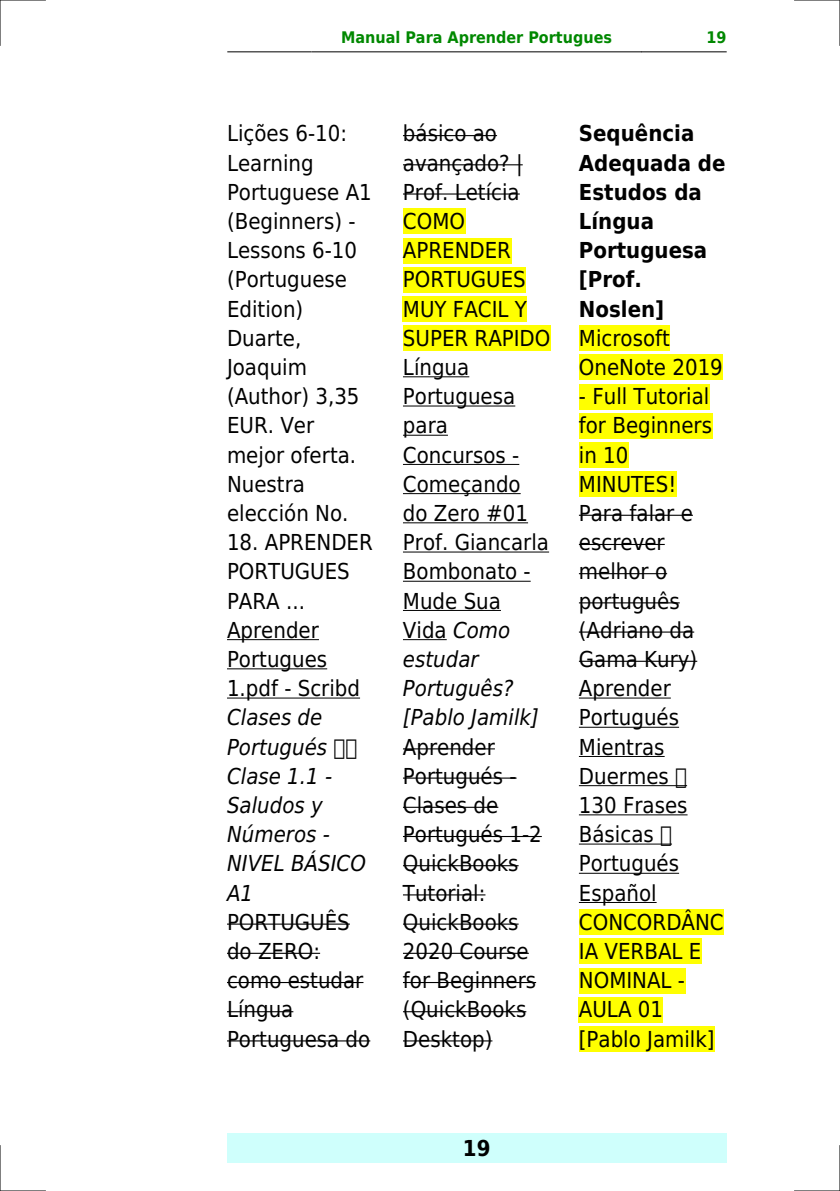
<style>
.page{position:relative;width:840px;height:1191px;background:#fff}
.page>*{position:absolute;margin:0;border:0;box-sizing:border-box;transform-origin:0 0}
.t1{font:22px/29.2px "DejaVu Sans Condensed";color:#000}
.t2{font:700 22px/29.2px "DejaVu Sans Condensed";color:#000}
.t3{font:italic 22px/29.2px "DejaVu Sans Condensed";color:#000}
.t4{font:700 16px "DejaVu Sans Condensed";color:#080}
.s1{font-style:italic}
</style>
<div class="page">
<hr style="left:227px;top:51px;width:84px;height:1px;background:#000">
<hr style="left:312px;top:51px;width:328px;height:1px;background:#000">
<hr style="left:641px;top:51px;width:84px;height:1px;background:#000">
<div style="left:227px;top:1133px;width:499px;height:29px;background:#cffffc"></div>
<hr style="left:227px;top:639px;width:92px;height:1px;background:#000">
<hr style="left:227px;top:668px;width:100px;height:1px;background:#000">
<hr style="left:227px;top:697px;width:133px;height:1px;background:#000">
<hr style="left:227px;top:923px;width:122px;height:1px;background:#000">
<hr style="left:227px;top:952px;width:93px;height:2px;background:#000">
<hr style="left:227px;top:982px;width:136px;height:1px;background:#000">
<hr style="left:227px;top:1011px;width:66px;height:1px;background:#000">
<hr style="left:227px;top:1040px;width:143px;height:1px;background:#000">
<hr style="left:403px;top:135px;width:94px;height:1px;background:#000">
<hr style="left:403px;top:164px;width:119px;height:1px;background:#000">
<hr style="left:403px;top:193px;width:116px;height:2px;background:#000">
<div style="left:403px;top:208px;width:62px;height:26px;background:#ff0"></div>
<div style="left:403px;top:238px;width:108px;height:25px;background:#ff0"></div>
<div style="left:403px;top:267px;width:122px;height:25px;background:#ff0"></div>
<div style="left:403px;top:296px;width:123px;height:26px;background:#ff0"></div>
<div style="left:403px;top:325px;width:147px;height:26px;background:#ff0"></div>
<hr style="left:403px;top:376px;width:66px;height:1px;background:#000">
<hr style="left:403px;top:405px;width:112px;height:1px;background:#000">
<hr style="left:403px;top:435px;width:44px;height:1px;background:#000">
<hr style="left:403px;top:464px;width:116px;height:1px;background:#000">
<hr style="left:403px;top:493px;width:117px;height:1px;background:#000">
<hr style="left:403px;top:522px;width:125px;height:1px;background:#000">
<hr style="left:403px;top:551px;width:145px;height:1px;background:#000">
<hr style="left:403px;top:581px;width:127px;height:1px;background:#000">
<hr style="left:403px;top:610px;width:97px;height:1px;background:#000">
<hr style="left:403px;top:639px;width:43px;height:1px;background:#000">
<hr style="left:403px;top:748px;width:91px;height:1px;background:#000">
<hr style="left:403px;top:777px;width:113px;height:1px;background:#000">
<hr style="left:403px;top:806px;width:95px;height:2px;background:#000">
<hr style="left:403px;top:836px;width:138px;height:1px;background:#000">
<hr style="left:403px;top:865px;width:115px;height:1px;background:#000">
<hr style="left:403px;top:894px;width:82px;height:1px;background:#000">
<hr style="left:403px;top:923px;width:115px;height:1px;background:#000">
<hr style="left:403px;top:952px;width:125px;height:2px;background:#000">
<hr style="left:403px;top:982px;width:133px;height:1px;background:#000">
<hr style="left:403px;top:1011px;width:123px;height:1px;background:#000">
<hr style="left:403px;top:1040px;width:89px;height:1px;background:#000">
<div style="left:578px;top:325px;width:91px;height:26px;background:#ff0"></div>
<div style="left:578px;top:354px;width:144px;height:26px;background:#ff0"></div>
<div style="left:578px;top:384px;width:131px;height:25px;background:#ff0"></div>
<div style="left:578px;top:413px;width:133px;height:25px;background:#ff0"></div>
<div style="left:578px;top:442px;width:50px;height:26px;background:#ff0"></div>
<div style="left:578px;top:471px;width:98px;height:26px;background:#ff0"></div>
<hr style="left:578px;top:515px;width:114px;height:1px;background:#000">
<hr style="left:578px;top:544px;width:86px;height:1px;background:#000">
<hr style="left:578px;top:573px;width:88px;height:1px;background:#000">
<hr style="left:578px;top:602px;width:101px;height:1px;background:#000">
<hr style="left:578px;top:631px;width:115px;height:1px;background:#000">
<hr style="left:578px;top:660px;width:118px;height:2px;background:#000">
<hr style="left:578px;top:697px;width:92px;height:1px;background:#000">
<hr style="left:578px;top:727px;width:100px;height:1px;background:#000">
<hr style="left:578px;top:756px;width:86px;height:1px;background:#000">
<hr style="left:578px;top:785px;width:108px;height:1px;background:#000">
<hr style="left:578px;top:814px;width:109px;height:1px;background:#000">
<hr style="left:578px;top:843px;width:93px;height:1px;background:#000">
<hr style="left:578px;top:872px;width:100px;height:1px;background:#000">
<hr style="left:578px;top:902px;width:78px;height:1px;background:#000">
<div style="left:578px;top:909px;width:145px;height:26px;background:#ff0"></div>
<div style="left:578px;top:938px;width:123px;height:26px;background:#ff0"></div>
<div style="left:578px;top:967px;width:106px;height:26px;background:#ff0"></div>
<div style="left:578px;top:997px;width:84px;height:25px;background:#ff0"></div>
<div style="left:578px;top:1026px;width:136px;height:25px;background:#ff0"></div>
<hr style="left:0;top:0;width:45px;height:1px;background:#000">
<hr style="left:794px;top:0;width:45px;height:1px;background:#000">
<hr style="left:0;top:1190px;width:45px;height:1px;background:#000">
<hr style="left:794px;top:1190px;width:45px;height:1px;background:#000">
<hr style="left:0;top:0;width:1px;height:45px;background:#000">
<hr style="left:0;top:1145px;width:1px;height:46px;background:#000">
<hr style="left:839px;top:0;width:1px;height:45px;background:#000">
<hr style="left:839px;top:1145px;width:1px;height:46px;background:#000">
<svg style="left:675px;top:785px;width:10px;height:2px"></svg>
<svg style="left:660px;top:843px;width:10px;height:2px"></svg>
<p class="t4" style="left:341px;top:29px;width:272px">Manual Para Aprender Portugues</p>
<p class="t4" style="left:706px;top:29px;width:22px">19</p>
<p class="t1" style="left:227px;top:119px;width:146px">Lições 6-10:<br>Learning<br>Portuguese A1 (Beginners) -<br>Lessons 6-10 (Portuguese<br>Edition)<br>Duarte,<br>Joaquim (Author) 3,35<br>EUR. Ver mejor oferta.<br>Nuestra elección No.</p>
<p class="t1" style="left:227px;top:528px;width:147px">18. APRENDER<br>PORTUGUES<br>PARA ...<br>Aprender<br>Portugues<br>1.pdf - Scribd</p>
<p class="t3" style="left:227px;top:703px;width:140px">Clases de<br>Portugués<br>Clase 1.1 -<br>Saludos y<br>Números -<br>NIVEL BÁSICO<br>A1</p>
<p class="t1" style="left:227px;top:907px;width:145px">PORTUGUÊS do ZERO: como estudar<br>Língua<br>Portuguesa do</p>
<p class="t1" style="left:403px;top:119px;width:149px">básico ao avançado? |<br>Prof. Letícia<br>COMO<br>APRENDER<br>PORTUGUES<br>MUY FACIL Y<br>SUPER RAPIDO<br>Língua<br>Portuguesa para<br>Concursos -<br>Começando do Zero #01<br>Prof. Giancarla<br>Bombonato -<br>Mude Sua<br>Vida <span class="s1">Como estudar<br>Português? [Pablo Jamilk]</span></p>
<p class="t1" style="left:403px;top:732px;width:140px">Aprender<br>Portugués -<br>Clases de<br>Portugués 1-2<br>QuickBooks<br>Tutorial:<br>QuickBooks<br>2020 Course for Beginners (QuickBooks<br>Desktop)</p>
<p class="t2" style="left:578px;top:119px;width:148px">Sequência<br>Adequada de<br>Estudos da<br>Língua<br>Portuguesa [Prof.<br>Noslen]</p>
<p class="t1" style="left:578px;top:323px;width:145px">Microsoft<br>OneNote 2019</p>
<p class="t1" style="left:578px;top:382px;width:146px">- Full Tutorial for Beginners in 10<br>MINUTES!<br>Para falar e escrever melhor o português (Adriano da<br>Gama Kury)<br>Aprender<br>Portugués<br>Mientras<br>Duermes<br>130 Frases<br>Básicas<br>Portugués<br>Español<br>CONCORDÂNC<br>IA VERBAL E<br>NOMINAL -<br>AULA 01 [Pablo Jamilk]</p>
<p class="t2" style="left:462px;top:1133px;width:29px">19</p>
</div>
